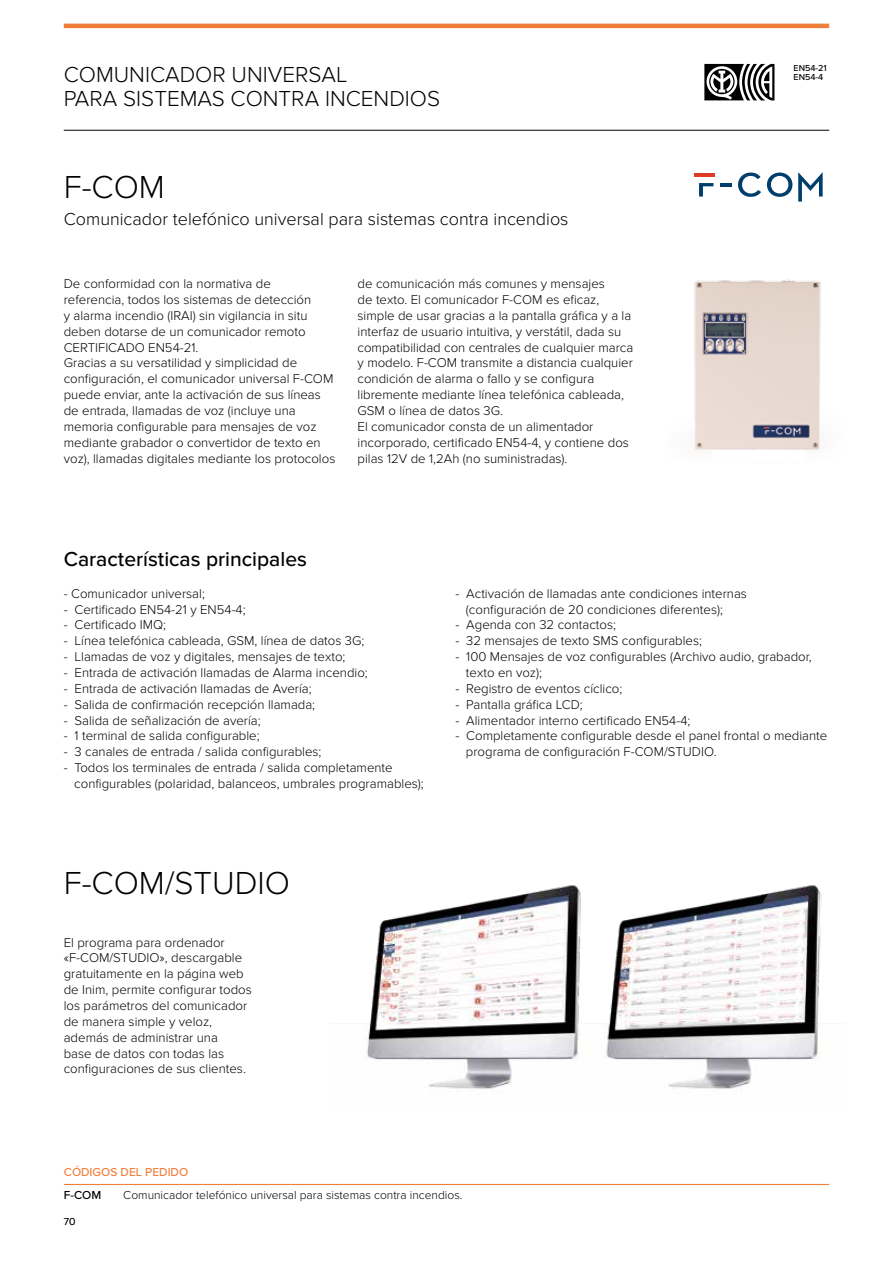
<style>
.page{position:relative;width:893px;height:1263px;background:#fff}
.page>*{position:absolute;margin:0;border:0;box-sizing:border-box;transform-origin:0 0}
.t1{font:300 33px "Proxima Nova";color:#000}
.t2{font:300 22.5px/24px "Proxima Nova";color:#000}
.t3{font:500 21px "Proxima Nova";color:#000}
.t4{font:300 18px "Proxima Nova";color:#000}
.t5{font:300 13.2px/15.9px "Proxima Nova";color:#000}
.t6{font:300 12px "Proxima Nova";color:#000}
.t7{font:500 12px "Proxima Nova";color:#f07f3c}
.t8{font:500 12px "Proxima Nova";color:#000}
.t9{font:300 10.5px "Proxima Nova";color:#000}
.t10{font:500 9px/9.6px "Proxima Nova";color:#000}
</style>
<div class="page">
<img style="left:694px;top:279px;width:127px;height:171px">
<img style="left:596px;top:885px;width:226px;height:204px">
<img style="left:366px;top:885px;width:230px;height:204px">
<hr style="left:64px;top:1184px;width:59px;height:1px;background:#f07f3c">
<hr style="left:123px;top:1184px;width:706px;height:1px;background:#f07f3c">
<hr style="left:64px;top:24px;width:765px;height:4px;background:#f07f3c">
<hr style="left:64px;top:130px;width:765px;height:1px;background:#000">
<svg style="left:738px;top:173px;width:23px;height:24px"></svg>
<svg style="left:767px;top:173px;width:25px;height:24px"></svg>
<svg style="left:798px;top:172px;width:25px;height:30px"></svg>
<hr style="left:694px;top:173px;width:20px;height:3px;background:#df3a24">
<svg style="left:699px;top:183px;width:14px;height:14px"></svg>
<svg style="left:720px;top:183px;width:12px;height:3px"></svg>
<svg style="left:704px;top:64px;width:70px;height:36px"></svg>
<h2 class="t2" style="left:64px;top:62px;width:378px">COMUNICADOR UNIVERSAL<br>PARA SISTEMAS CONTRA INCENDIOS</h2>
<p class="t10" style="left:793px;top:63px;width:35px">EN54-21<br>EN54-4</p>
<h1 class="t1" style="left:64px;top:169px;width:103px">F-COM</h1>
<h3 class="t4" style="left:64px;top:209px;width:506px">Comunicador telefónico universal para sistemas contra incendios</h3>
<p class="t5" style="left:64px;top:276px;width:273px">De conformidad con la normativa de<br>referencia, todos los sistemas de detección<br>y alarma incendio (IRAI) sin vigilancia in situ deben dotarse de un comunicador remoto CERTIFICADO EN54-21.<br>Gracias a su versatilidad y simplicidad de configuración, el comunicador universal F-COM puede enviar, ante la activación de sus líneas de entrada, llamadas de voz (incluye una memoria configurable para mensajes de voz mediante grabador o convertidor de texto en voz), llamadas digitales mediante los protocolos</p>
<p class="t5" style="left:358px;top:276px;width:277px">de comunicación más comunes y mensajes<br>de texto. El comunicador F-COM es eficaz, simple de usar gracias a la pantalla gráfica y a la interfaz de usuario intuitiva, y verstátil, dada su compatibilidad con centrales de cualquier marca y modelo. F-COM transmite a distancia cualquier condición de alarma o fallo y se configura libremente mediante línea telefónica cableada, GSM o línea de datos 3G.<br>El comunicador consta de un alimentador incorporado, certificado EN54-4, y contiene dos pilas 12V de 1,2Ah (no suministradas).</p>
<h3 class="t3" style="left:64px;top:547px;width:245px">Características principales</h3>
<p class="t5" style="left:64px;top:586px;width:143px">- Comunicador universal;</p>
<p class="t5" style="left:64px;top:601px;width:183px">- Certificado EN54-21 y EN54-4;</p>
<p class="t5" style="left:64px;top:617px;width:104px">- Certificado IMQ;</p>
<p class="t5" style="left:64px;top:633px;width:302px">- Línea telefónica cableada, GSM, línea de datos 3G;</p>
<p class="t5" style="left:64px;top:649px;width:283px">- Llamadas de voz y digitales, mensajes de texto;</p>
<p class="t5" style="left:64px;top:665px;width:306px">- Entrada de activación llamadas de Alarma incendio;</p>
<p class="t5" style="left:64px;top:681px;width:249px">- Entrada de activación llamadas de Avería;</p>
<p class="t5" style="left:64px;top:696px;width:253px">- Salida de confirmación recepción llamada;</p>
<p class="t5" style="left:64px;top:712px;width:198px">- Salida de señalización de avería;</p>
<p class="t5" style="left:64px;top:728px;width:197px">- 1 terminal de salida configurable;</p>
<p class="t5" style="left:64px;top:744px;width:259px">- 3 canales de entrada / salida configurables;</p>
<p class="t5" style="left:74px;top:760px;width:351px;text-indent:-10px">- Todos los terminales de entrada / salida completamente configurables (polaridad, balanceos, umbrales programables);</p>
<h1 class="t1" style="left:64px;top:864px;width:228px">F-COM/STUDIO</h1>
<p class="t5" style="left:64px;top:934px;width:190px">El programa para ordenador «F-COM/STUDIO», descargable gratuitamente en la página web de Inim, permite configurar todos los parámetros del comunicador de manera simple y veloz, además de administrar una<br>base de datos con todas las configuraciones de sus clientes.</p>
<p class="t5" style="left:466px;top:586px;width:283px;text-indent:-10px">- Activación de llamadas ante condiciones internas (configuración de 20 condiciones diferentes);</p>
<p class="t5" style="left:455px;top:617px;width:162px">- Agenda con 32 contactos;</p>
<p class="t5" style="left:455px;top:633px;width:248px">- 32 mensajes de texto SMS configurables;</p>
<p class="t5" style="left:466px;top:649px;width:347px;text-indent:-10px">- 100 Mensajes de voz configurables (Archivo audio, grabador, texto en voz);</p>
<p class="t5" style="left:455px;top:681px;width:168px">- Registro de eventos cíclico;</p>
<p class="t5" style="left:455px;top:696px;width:129px">- Pantalla gráfica LCD;</p>
<p class="t5" style="left:455px;top:712px;width:236px">- Alimentador interno certificado EN54-4;</p>
<p class="t5" style="left:466px;top:728px;width:363px;text-indent:-10px">- Completamente configurable desde el panel frontal o mediante programa de configuración F-COM/STUDIO.</p>
<p class="t7" style="left:64px;top:1165px;width:126px">CÓDIGOS DEL PEDIDO</p>
<p class="t8" style="left:64px;top:1188px;width:39px">F-COM</p>
<p class="t6" style="left:123px;top:1188px;width:341px">Comunicador telefónico universal para sistemas contra incendios.</p>
<p class="t9" style="left:64px;top:1216px;width:13px">70</p>
</div>
